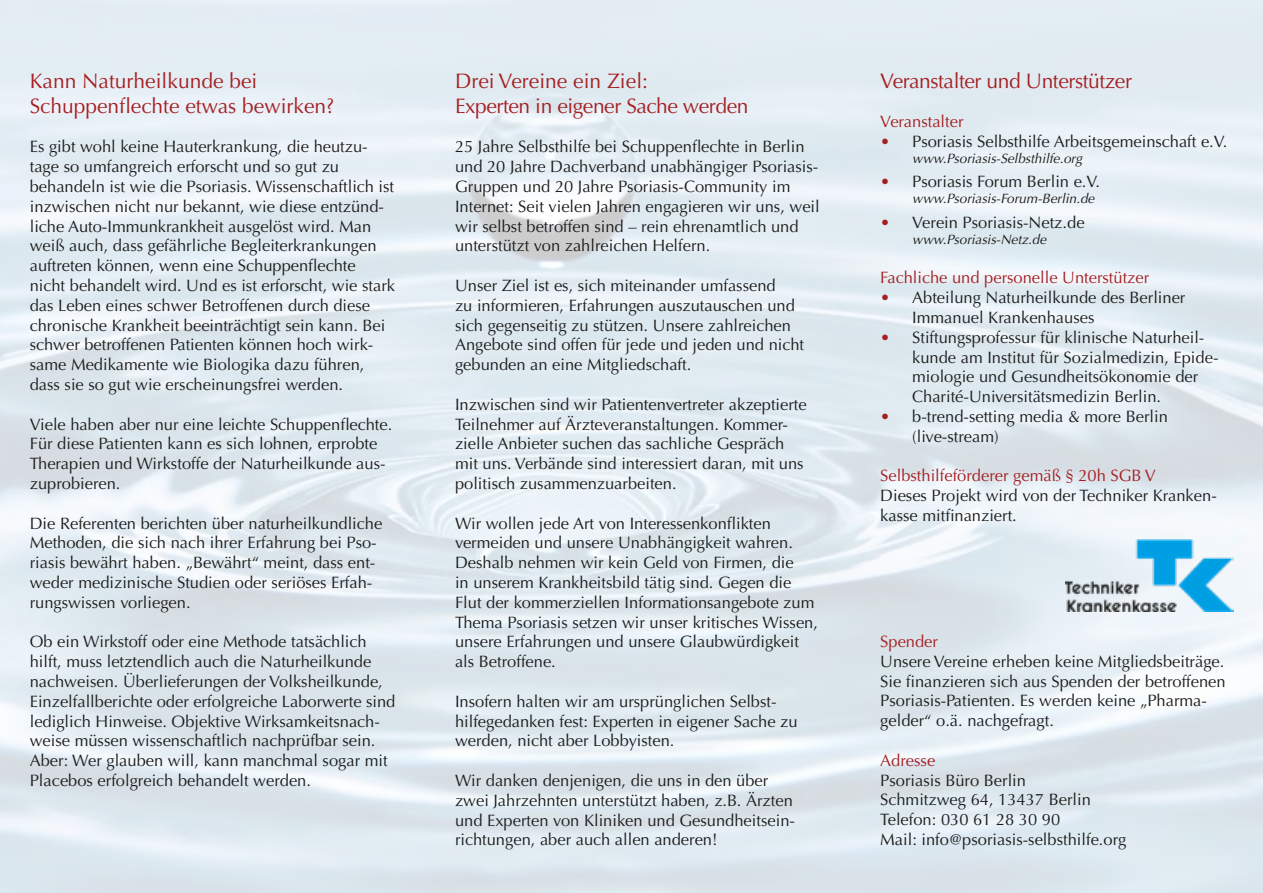
<style>
.page{position:relative;width:1263px;height:893px;background:#fff}
.page>*{position:absolute;margin:0;border:0;box-sizing:border-box;transform-origin:0 0}
.t1{font:21px/25.2px "Optima";letter-spacing:-.01em;color:#a51f22}
.t2{font:16.5px/19.8px "Optima";color:#1d1d1b}
.t3{font:16.5px "Optima";color:#a51f22}
.t4{font:italic 13.5px "Optima";color:#1d1d1b}
.s1{color:#a51f22}
</style>
<div class="page">
<img style="left:0;top:0;width:1263px;height:893px">
<img style="left:1066px;top:540px;width:167px;height:72px">
<p class="t1" style="left:30px;top:68px;width:306px">Kann Naturheilkunde bei<br>Schuppenflechte etwas bewirken?</p>
<p class="t2" style="left:30px;top:137px;width:367px">Es gibt wohl keine Hauterkrankung, die heutzu&shy;tage so umfangreich erforscht und so gut zu behandeln ist wie die Psoriasis. Wissenschaftlich ist inzwischen nicht nur bekannt, wie diese entzünd&shy;liche Auto-Immunkrankheit ausgelöst wird. Man weiß auch, dass gefährliche Begleiterkrankungen auftreten können, wenn eine Schuppenflechte nicht behandelt wird. Und es ist erforscht, wie stark das Leben eines schwer Betroffenen durch diese chronische Krankheit beeinträchtigt sein kann. Bei schwer betroffenen Patienten können hoch wirk&shy;same Medikamente wie Biologika dazu führen, dass sie so gut wie erscheinungsfrei werden.</p>
<p class="t2" style="left:30px;top:414px;width:364px">Viele haben aber nur eine leichte Schuppenflechte.<br>Für diese Patienten kann es sich lohnen, erprobte Therapien und Wirkstoffe der Naturheilkunde aus&shy;zuprobieren.</p>
<p class="t2" style="left:30px;top:513px;width:354px">Die Referenten berichten über naturheilkundliche Methoden, die sich nach ihrer Erfahrung bei Pso&shy;riasis bewährt haben. „Bewährt“ meint, dass ent&shy;weder medizinische Studien oder seriöses Erfah&shy;rungswissen vorliegen.</p>
<p class="t2" style="left:30px;top:632px;width:367px">Ob ein Wirkstoff oder eine Methode tatsächlich hilft, muss letztendlich auch die Naturheilkunde nachweisen. Überlieferungen der Volksheilkunde, Einzelfallberichte oder erfolgreiche Laborwerte sind lediglich Hinweise. Objektive Wirksamkeitsnach&shy;weise müssen wissenschaftlich nachprüfbar sein.<br>Aber: Wer glauben will, kann manchmal sogar mit Placebos erfolgreich behandelt werden.</p>
<p class="t1" style="left:455px;top:68px;width:295px">Drei Vereine ein Ziel:<br>Experten in eigener Sache werden</p>
<p class="t2" style="left:455px;top:137px;width:366px">25 Jahre Selbsthilfe bei Schuppenflechte in Berlin und 20 Jahre Dachverband unabhängiger Psoriasis-Gruppen und 20 Jahre Psoriasis-Community im Internet: Seit vielen Jahren engagieren wir uns, weil wir selbst betroffen sind – rein ehrenamtlich und unterstützt von zahlreichen Helfern.</p>
<p class="t2" style="left:455px;top:276px;width:351px">Unser Ziel ist es, sich miteinander umfassend<br>zu informieren, Erfahrungen auszutauschen und sich gegenseitig zu stützen. Unsere zahlreichen Angebote sind offen für jede und jeden und nicht gebunden an eine Mitgliedschaft.</p>
<p class="t2" style="left:455px;top:395px;width:353px">Inzwischen sind wir Patientenvertreter akzeptierte Teilnehmer auf Ärzteveranstaltungen. Kommer&shy;zielle Anbieter suchen das sachliche Gespräch mit uns. Verbände sind interessiert daran, mit uns politisch zusammenzuarbeiten.</p>
<p class="t2" style="left:455px;top:513px;width:364px">Wir wollen jede Art von Interessenkonflikten vermeiden und unsere Unabhängigkeit wahren.<br>Deshalb nehmen wir kein Geld von Firmen, die<br>in unserem Krankheitsbild tätig sind. Gegen die Flut der kommerziellen Informationsangebote zum Thema Psoriasis setzen wir unser kritisches Wissen, unsere Erfahrungen und unsere Glaubwürdigkeit als Betroffene.</p>
<p class="t2" style="left:455px;top:692px;width:344px">Insofern halten wir am ursprünglichen Selbst&shy;hilfegedanken fest: Experten in eigener Sache zu werden, nicht aber Lobbyisten.</p>
<p class="t2" style="left:455px;top:771px;width:340px">Wir danken denjenigen, die uns in den über zwei Jahrzehnten unterstützt haben, z.B. Ärzten und Experten von Kliniken und Gesundheitsein&shy;richtungen, aber auch allen anderen!</p>
<p class="t1" style="left:880px;top:68px;width:253px">Veranstalter und Unterstützer</p>
<p class="t3" style="left:880px;top:112px;width:85px">Veranstalter</p>
<p class="t2" style="left:880px;top:132px;width:349px"><span class="s1">•</span> Psoriasis Selbsthilfe Arbeitsgemeinschaft e.V.</p>
<p class="t4" style="left:912px;top:151px;width:172px">www.Psoriasis-Selbsthilfe.org</p>
<p class="t2" style="left:880px;top:172px;width:221px"><span class="s1">•</span> Psoriasis Forum Berlin e.V.</p>
<p class="t4" style="left:912px;top:191px;width:184px">www.Psoriasis-Forum-Berlin.de</p>
<p class="t2" style="left:880px;top:212px;width:206px"><span class="s1">•</span> Verein Psoriasis-Netz.de</p>
<p class="t4" style="left:912px;top:231px;width:136px">www.Psoriasis-Netz.de</p>
<p class="t3" style="left:880px;top:268px;width:271px">Fachliche und personelle Unterstützer</p>
<p class="t2" style="left:912px;top:288px;width:275px;text-indent:-32px"><span class="s1">•</span> Abteilung Naturheilkunde des Berliner<br>Immanuel Krankenhauses</p>
<p class="t2" style="left:912px;top:327px;width:308px;text-indent:-32px"><span class="s1">•</span> Stiftungsprofessur für klinische Naturheil&shy;kunde am Institut für Sozialmedizin, Epide&shy;miologie und Gesundheitsökonomie der Charité-Universitätsmedizin Berlin.</p>
<p class="t2" style="left:912px;top:407px;width:257px;text-indent:-32px"><span class="s1">•</span> b-trend-setting media &amp; more Berlin (live-stream)</p>
<p class="t3" style="left:880px;top:466px;width:277px">Selbsthilfeförderer gemäß § 20h SGB V</p>
<p class="t2" style="left:880px;top:486px;width:338px">Dieses Projekt wird von der Techniker Kranken&shy;kasse mitfinanziert.</p>
<p class="t3" style="left:880px;top:632px;width:59px">Spender</p>
<p class="t2" style="left:880px;top:651px;width:347px">Unsere Vereine erheben keine Mitgliedsbeiträge.<br>Sie finanzieren sich aus Spenden der betroffenen Psoriasis-Patienten. Es werden keine „Pharma&shy;gelder“ o.ä. nachgefragt.</p>
<p class="t3" style="left:880px;top:751px;width:57px">Adresse</p>
<p class="t2" style="left:880px;top:770px;width:248px">Psoriasis Büro Berlin<br>Schmitzweg 64, 13437 Berlin<br>Telefon: 030 61 28 30 90<br>Mail: info@psoriasis-selbsthilfe.org</p>
</div>
